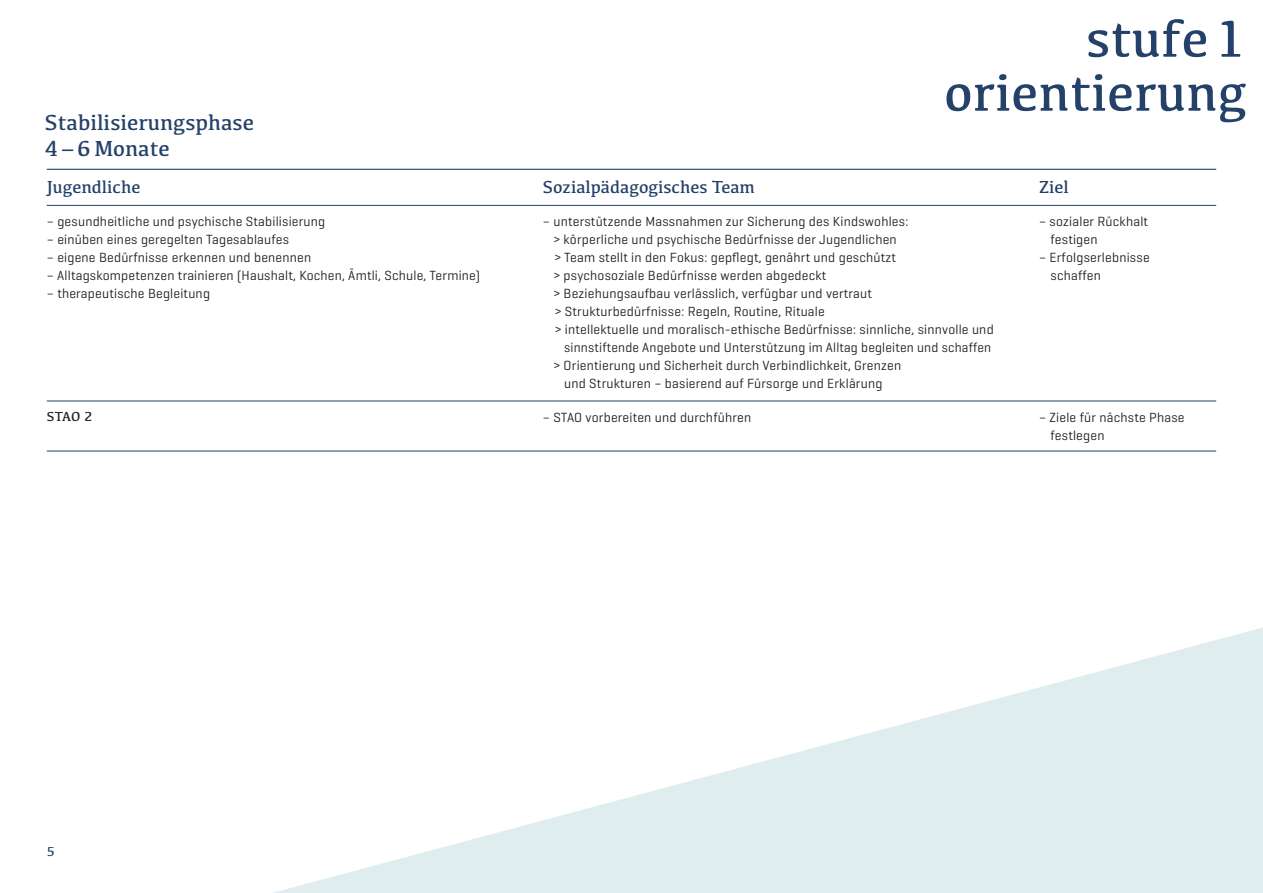
<style>
.page{position:relative;width:1263px;height:893px;background:#fff}
.page>*{position:absolute;margin:0;border:0;box-sizing:border-box;transform-origin:0 0}
.t1{font:54px/54px "Kefa";color:#244169;text-align:right}
.t2{font:22.5px/25.5px "Kefa";color:#244169}
.t3{font:18px "Kefa";color:#244169}
.t4{font:13.5px/18px "Geogrotesque";letter-spacing:.015em;color:#231f20}
.t5{font:13.5px "Kefa";color:#231f20}
.t6{font:13.5px "Kefa";color:#244169}
</style>
<div class="page">
<hr style="left:47px;top:169px;width:1169px;height:1px;background:#244169">
<hr style="left:47px;top:205px;width:1169px;height:1px;background:#244169">
<hr style="left:47px;top:401px;width:1169px;height:1px;background:#244169">
<hr style="left:47px;top:451px;width:1169px;height:1px;background:#244169">
<svg style="left:273px;top:627px;width:990px;height:266px"></svg>
<h2 class="t2" style="left:45px;top:110px;width:211px">Stabilisierungsphase<br>4 – 6 Monate</h2>
<h3 class="t3" style="left:47px;top:175px;width:95px">Jugendliche</h3>
<p class="t4" style="left:47px;top:212px;width:280px">– gesundheitliche und psychische Stabilisierung</p>
<p class="t4" style="left:47px;top:230px;width:244px">– einüben eines geregelten Tagesablaufes</p>
<p class="t4" style="left:47px;top:248px;width:266px">– eigene Bedürfnisse erkennen und benennen</p>
<p class="t4" style="left:47px;top:266px;width:435px">– Alltagskompetenzen trainieren (Haushalt, Kochen, Ämtli, Schule, Termine)</p>
<p class="t4" style="left:47px;top:284px;width:165px">– therapeutische Begleitung</p>
<p class="t5" style="left:47px;top:409px;width:47px">STAO 2</p>
<h1 class="t1" style="left:944px;top:10px;width:304px">stufe1 orientierung</h1>
<h3 class="t3" style="left:543px;top:175px;width:214px">Sozialpädagogisches Team</h3>
<p class="t4" style="left:543px;top:212px;width:367px">– unterstützende Massnahmen zur Sicherung des Kindswohles:</p>
<p class="t4" style="left:553px;top:230px;width:345px">&gt; körperliche und psychische Bedürfnisse der Jugendlichen</p>
<p class="t4" style="left:554px;top:248px;width:343px">&gt; Team stellt in den Fokus: gepflegt, genährt und geschützt</p>
<p class="t4" style="left:553px;top:266px;width:274px">&gt; psychosoziale Bedürfnisse werden abgedeckt</p>
<p class="t4" style="left:553px;top:284px;width:320px">&gt; Beziehungsaufbau verlässlich, verfügbar und vertraut</p>
<p class="t4" style="left:555px;top:302px;width:272px">&gt; Strukturbedürfnisse: Regeln, Routine, Rituale</p>
<p class="t4" style="left:555px;top:320px;width:440px">&gt; intellektuelle und moralisch-ethische Bedürfnisse: sinnliche, sinnvolle und</p>
<p class="t4" style="left:564px;top:338px;width:429px">sinnstiftende Angebote und Unterstützung im Alltag begleiten und schaffen</p>
<p class="t4" style="left:553px;top:356px;width:349px">&gt; Orientierung und Sicherheit durch Verbindlichkeit, Grenzen</p>
<p class="t4" style="left:564px;top:374px;width:320px">und Strukturen – basierend auf Fürsorge und Erklärung</p>
<h3 class="t3" style="left:1039px;top:175px;width:31px">Ziel</h3>
<p class="t4" style="left:1050px;top:212px;width:99px;text-indent:-11px">– sozialer Rückhalt festigen</p>
<p class="t4" style="left:1050px;top:248px;width:101px;text-indent:-11px">– Erfolgserlebnisse schaffen</p>
<p class="t4" style="left:543px;top:408px;width:210px">– STAO vorbereiten und durchführen</p>
<p class="t4" style="left:1050px;top:408px;width:136px;text-indent:-11px">– Ziele für nächste Phase festlegen</p>
<p class="t6" style="left:47px;top:843px;width:10px">5</p>
</div>
